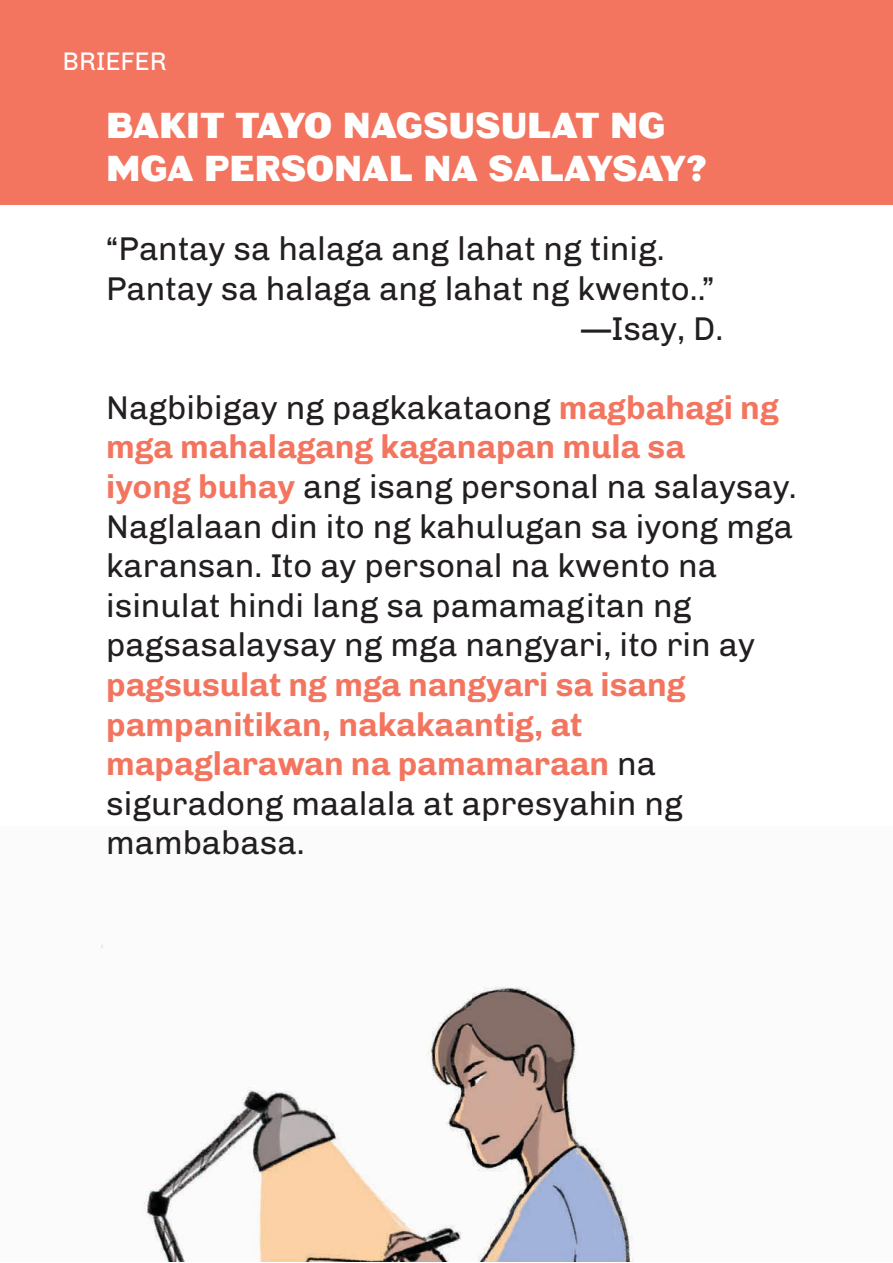
<style>
.page{position:relative;width:893px;height:1263px;background:#fff}
.page>*{position:absolute;margin:0;border:0;box-sizing:border-box;transform-origin:0 0}
.t1{font:36px/43.2px "Bore";color:#fff}
.t2{font:33px/39.6px "Chivo";color:#231f20}
.t3{font:700 33px/39.6px "Chivo";color:#f3755f}
.t4{font:25.5px "Chivo";color:#fff}
.s1{font-weight:700;color:#f3755f}
.s2{font-weight:400;color:#231f20}
</style>
<div class="page">
<div style="left:0;top:0;width:893px;height:204px;background:#f3755f"></div>
<img style="left:101px;top:944px;width:533px;height:317px">
<p class="t4" style="left:62px;top:42px;width:106px">BRIEFER</p>
<p class="t1" style="left:106px;top:105px;width:602px">BAKIT TAYO NAGSUSULAT NG<br>MGA PERSONAL NA SALAYSAY?</p>
<p class="t2" style="left:106px;top:227px;width:560px">“Pantay sa halaga ang lahat ng tinig.</p>
<p class="t2" style="left:106px;top:267px;width:609px">Pantay sa halaga ang lahat ng kwento..”</p>
<p class="t2" style="left:581px;top:306px;width:143px">—Isay, D.</p>
<p class="t2" style="left:106px;top:386px;width:692px">Nagbibigay ng pagkakataong <span class="s1">magbahagi ng mga mahalagang kaganapan mula sa<br>iyong buhay</span> ang isang personal na salaysay.<br>Naglalaan din ito ng kahulugan sa iyong mga karansan. Ito ay personal na kwento na isinulat hindi lang sa pamamagitan ng pagsasalaysay ng mga nangyari, ito rin ay</p>
<p class="t3" style="left:106px;top:663px;width:581px">pagsusulat ng mga nangyari sa isang pampanitikan, nakakaantig, at mapaglarawan na pamamaraan <span class="s2">na siguradong maalala at apresyahin ng mambabasa.</span></p>
</div>
